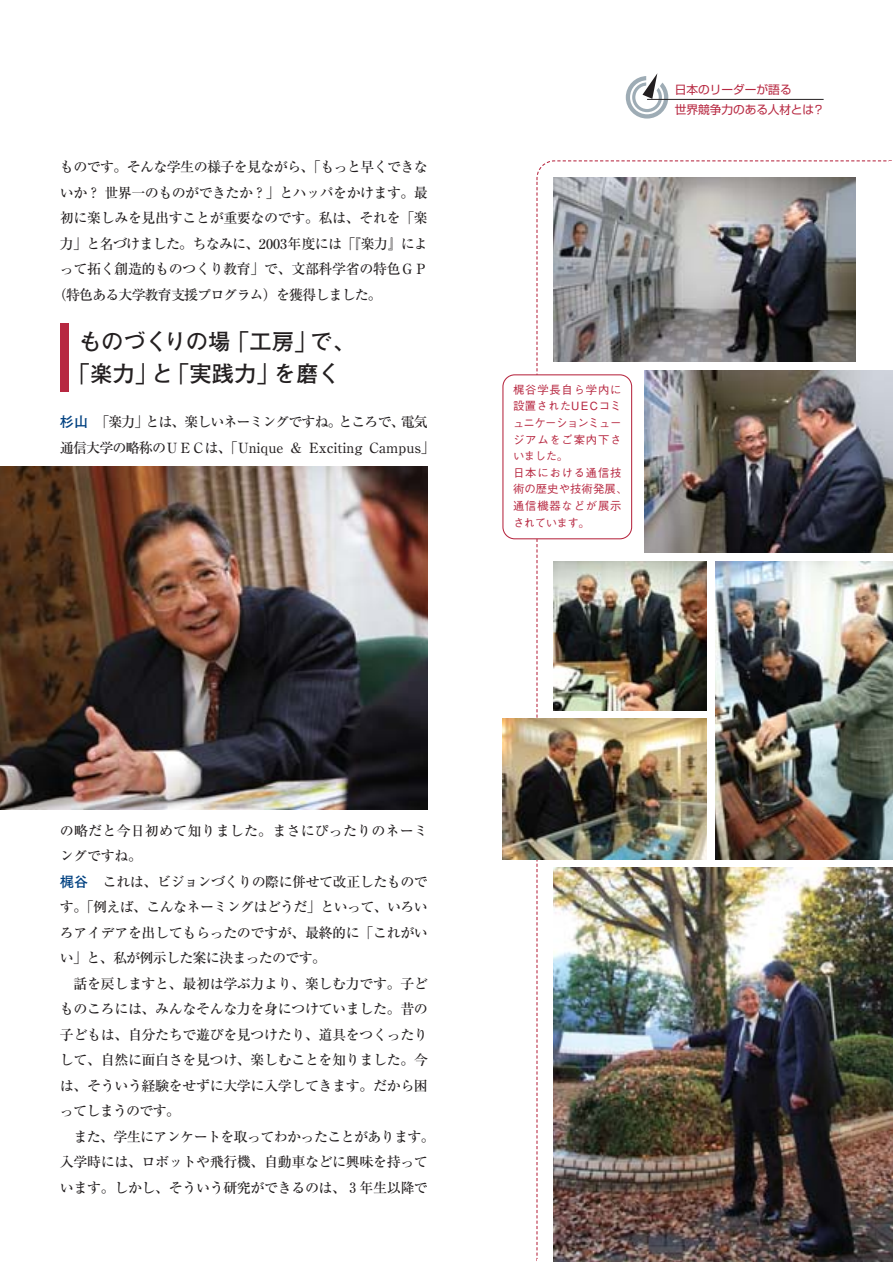
<style>
.page{position:relative;width:893px;height:1262px;background:#fff}
.page>*{position:absolute;margin:0;border:0;box-sizing:border-box;transform-origin:0 0}
.t1{font:700 22.35px/32px "Futo Go B101";color:#231f20}
.t2{font:500 14.1px/25.5px "Ryumin";letter-spacing:-.03em;color:#231f20}
.t3{font:500 14.1px/25.5px "Ryumin";letter-spacing:-.065em;color:#231f20}
.t4{font:500 14.1px "Ryumin";letter-spacing:-.055em;color:#231f20}
.t5{font:11.7px/20.2px "Shin Go";color:#b72841}
.t6{font:500 11.4px/16.6px "Gothic BBB";letter-spacing:.065em;color:#b72841}
.s1{font-family:"Futo Go B101";font-weight:700;color:#004181}
</style>
<div class="page">
<img style="left:0;top:466px;width:428px;height:343px">
<svg style="left:625px;top:73px;width:48px;height:46px"></svg>
<hr style="left:647px;top:99px;width:176px;height:1px;background:#231f20">
<div style="left:60px;top:323px;width:8px;height:69px;background:#b72841"></div>
<img style="left:502px;top:160px;width:390px;height:1102px">
<p class="t2" style="left:60px;top:156px;width:369px">ものです。そんな学生の様子を見ながら、「もっと早くできな</p>
<p class="t2" style="left:60px;top:182px;width:369px">いか？世界一のものができたか？」とハッパをかけます。最</p>
<p class="t2" style="left:60px;top:207px;width:369px">初に楽しみを見出すことが重要なのです。私は、それを「楽</p>
<p class="t4" style="left:60px;top:238px;width:369px">力」と名づけました。ちなみに、2003年度には「『楽力』によ</p>
<p class="t2" style="left:60px;top:258px;width:369px">って拓く創造的ものつくり教育」で、文部科学省の特色ＧＰ</p>
<p class="t3" style="left:53px;top:284px;width:330px">（特色ある大学教育支援プログラム）を獲得しました。</p>
<h1 class="t1" style="left:68px;top:328px;width:288px;text-indent:11px">ものづくりの場「工房」で、「楽力」と「実践力」を磨く</h1>
<p class="t3" style="left:60px;top:411px;width:376px"><span class="s1">杉山</span>「楽力」とは、楽しいネーミングですね。ところで、電気通信大学の略称のＵＥＣは、「Unique &amp; Exciting Campus」</p>
<p class="t5" style="left:674px;top:80px;width:151px">日本のリーダーが語る<br>世界競争力のある人材とは？</p>
<p class="t6" style="left:513px;top:383px;width:116px">梶谷学長自ら学内に設置されたUECコミュニケーションミュージアムをご案内下さいました。<br>日本における通信技術の歴史や技術発展、通信機器などが展示されています。</p>
<p class="t2" style="left:60px;top:819px;width:369px">の略だと今日初めて知りました。まさにぴったりのネーミングですね。<br><span class="s1">梶谷</span> これは、ビジョンづくりの際に併せて改正したものです。「例えば、こんなネーミングはどうだ」といって、いろいろアイデアを出してもらったのですが、最終的に「これがいい」と、私が例示した案に決まったのです。</p>
<p class="t2" style="left:60px;top:972px;width:369px;text-align:justify;text-indent:14px">話を戻しますと、最初は学ぶ力より、楽しむ力です。子どものころには、みんなそんな力を身につけていました。昔の子どもは、自分たちで遊びを見つけたり、道具をつくったりして、自然に面白さを見つけ、楽しむことを知りました。今は、そういう経験をせずに大学に入学してきます。だから困ってしまうのです。</p>
<p class="t2" style="left:60px;top:1125px;width:376px;text-indent:13px">また、学生にアンケートを取ってわかったことがあります。入学時には、ロボットや飛行機、自動車などに興味を持っています。しかし、そういう研究ができるのは、３年生以降で</p>
</div>
